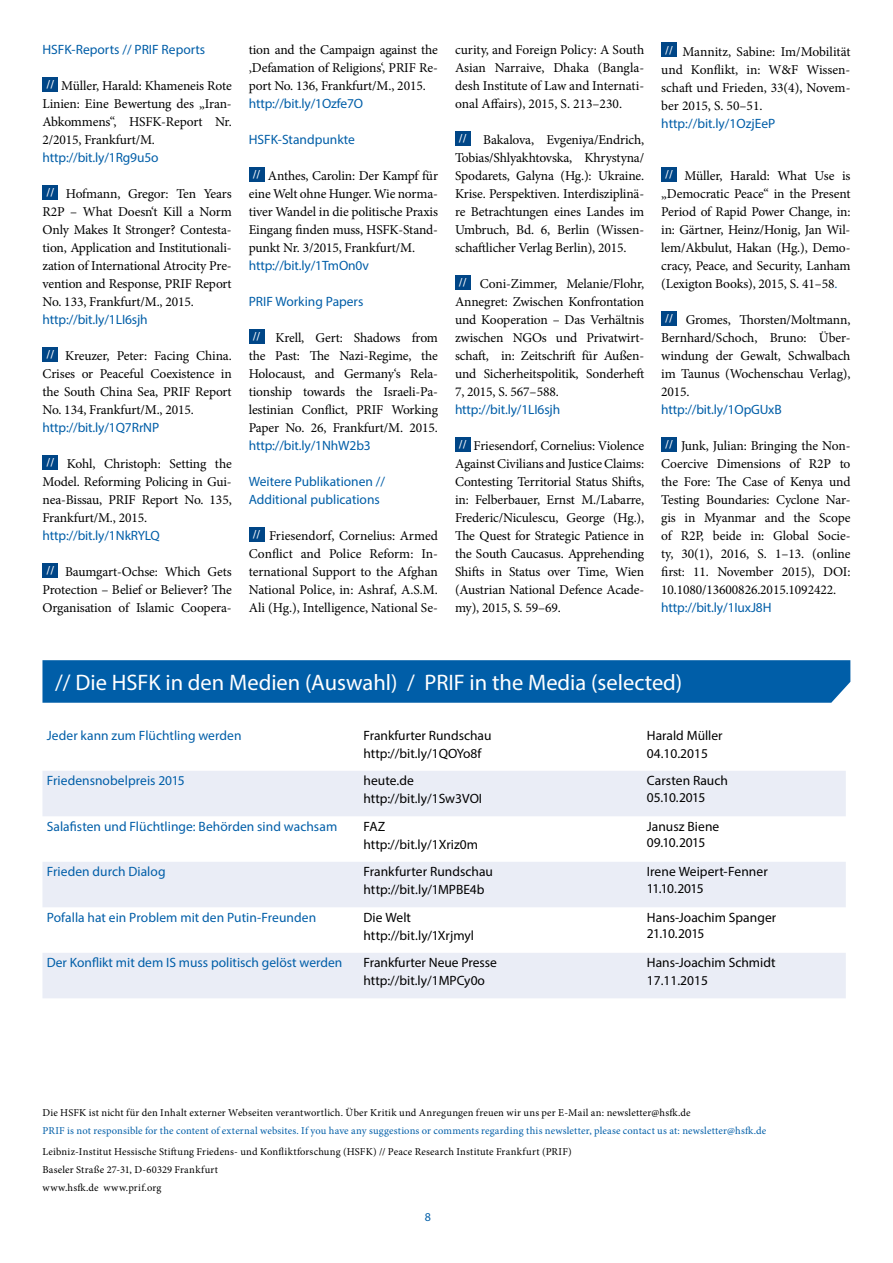
<style>
.page{position:relative;width:893px;height:1263px;background:#fff}
.page>*{position:absolute;margin:0;border:0;box-sizing:border-box;transform-origin:0 0}
.t1{font:22.5px "Myriad Pro";color:#fff}
.t2{font:13.5px/18px "Minion Pro";letter-spacing:-.01em;color:#000;text-align:justify}
.t3{font:13.5px/18px "Myriad Pro";color:#005ea8}
.t4{font:13.5px/18px "Myriad Pro";color:#000}
.t5{font:12px "Myriad Pro";color:#005ea8}
.t6{font:10.5px/18px "Minion Pro";letter-spacing:.02em;color:#000}
.t7{font:10.5px "Minion Pro";letter-spacing:.015em;color:#005ea8}
.s1{font-weight:700;font-size:12px;color:#fff}
.s2{color:#005ea8}
</style>
<div class="page">
<div style="left:42px;top:660px;width:808px;height:43px;background:#005ea8"></div>
<div style="left:43px;top:77px;width:15px;height:14px;background:#004687"></div>
<div style="left:43px;top:185px;width:15px;height:14px;background:#004687"></div>
<div style="left:43px;top:347px;width:15px;height:14px;background:#004687"></div>
<div style="left:43px;top:455px;width:15px;height:14px;background:#004687"></div>
<div style="left:43px;top:563px;width:15px;height:14px;background:#004687"></div>
<div style="left:249px;top:167px;width:15px;height:14px;background:#004687"></div>
<div style="left:249px;top:329px;width:15px;height:14px;background:#004687"></div>
<div style="left:249px;top:527px;width:15px;height:14px;background:#004687"></div>
<div style="left:455px;top:131px;width:16px;height:14px;background:#004687"></div>
<div style="left:455px;top:275px;width:16px;height:14px;background:#004687"></div>
<div style="left:455px;top:437px;width:16px;height:14px;background:#004687"></div>
<div style="left:661px;top:43px;width:16px;height:14px;background:#004687"></div>
<div style="left:661px;top:167px;width:16px;height:14px;background:#004687"></div>
<div style="left:661px;top:311px;width:16px;height:14px;background:#004687"></div>
<div style="left:661px;top:437px;width:16px;height:14px;background:#004687"></div>
<svg style="left:42px;top:771px;width:804px;height:227px;fill:#eaedf6"></svg>
<p class="t3" style="left:43px;top:40px;width:164px">HSFK-Reports // PRIF Reports</p>
<p class="t2" style="left:43px;top:77px;width:191px"><span class="s1">//</span> Müller, Harald: Khameneis Rote Linien: Eine Bewertung des „Iran-Abkommens“, HSFK-Report Nr.<br>2/2015, Frankfurt/M.</p>
<p class="t3" style="left:43px;top:148px;width:118px">http://bit.ly/1Rg9u5o</p>
<p class="t2" style="left:43px;top:185px;width:191px"><span class="s1">//</span> Hofmann, Gregor: Ten Years R2P – What Doesn‘t Kill a Norm Only Makes It Stronger? Contesta&shy;tion, Application and Institutionali&shy;zation of International Atrocity Pre&shy;vention and Response, PRIF Report No. 133, Frankfurt/M., 2015.</p>
<p class="t3" style="left:43px;top:310px;width:107px">http://bit.ly/1LI6sjh</p>
<p class="t2" style="left:43px;top:347px;width:191px"><span class="s1">//</span> Kreuzer, Peter: Facing China.<br>Crises or Peaceful Coexistence in the South China Sea, PRIF Report No. 134, Frankfurt/M., 2015.</p>
<p class="t3" style="left:43px;top:418px;width:118px">http://bit.ly/1Q7RrNP</p>
<p class="t2" style="left:43px;top:455px;width:191px"><span class="s1">//</span> Kohl, Christoph: Setting the Model. Reforming Policing in Gui&shy;nea-Bissau, PRIF Report No. 135, Frankfurt/M., 2015.</p>
<p class="t3" style="left:43px;top:526px;width:119px">http://bit.ly/1NkRYLQ</p>
<p class="t2" style="left:43px;top:563px;width:191px"><span class="s1">//</span> Baumgart-Ochse: Which Gets Protection – Belief or Believer? The Organisation of Islamic Coopera-</p>
<p class="t2" style="left:249px;top:41px;width:191px">tion and the Campaign against the ‚Defamation of Religions‘, PRIF Re&shy;port No. 136, Frankfurt/M., 2015.</p>
<p class="t3" style="left:249px;top:94px;width:116px">http://bit.ly/1Ozfe7O</p>
<p class="t3" style="left:249px;top:130px;width:108px">HSFK-Standpunkte</p>
<p class="t2" style="left:249px;top:167px;width:191px"><span class="s1">//</span> Anthes, Carolin: Der Kampf für eine Welt ohne Hunger. Wie norma&shy;tiver Wandel in die politische Praxis Eingang finden muss, HSFK-Stand&shy;punkt Nr. 3/2015, Frankfurt/M.</p>
<p class="t3" style="left:249px;top:256px;width:122px">http://bit.ly/1TmOn0v</p>
<p class="t3" style="left:249px;top:292px;width:116px">PRIF Working Papers</p>
<p class="t2" style="left:249px;top:329px;width:191px"><span class="s1">//</span> Krell, Gert: Shadows from the Past: The Nazi-Regime, the Holocaust, and Germany‘s Rela&shy;tionship towards the Israeli-Pa&shy;lestinian Conflict, PRIF Working Paper No. 26, Frankfurt/M. 2015.</p>
<p class="t3" style="left:249px;top:436px;width:124px">http://bit.ly/1NhW2b3</p>
<p class="t3" style="left:249px;top:472px;width:138px">Weitere Publikationen //<br>Additional publications</p>
<p class="t2" style="left:249px;top:527px;width:191px"><span class="s1">//</span> Friesendorf, Cornelius: Armed Conflict and Police Reform: In&shy;ternational Support to the Afghan National Police, in: Ashraf, A.S.M.<br>Ali (Hg.), Intelligence, National Se-</p>
<p class="t2" style="left:455px;top:41px;width:191px">curity, and Foreign Policy: A South Asian Narraive, Dhaka (Bangla&shy;desh Institute of Law and Internati&shy;onal Affairs), 2015, S. 213–230.</p>
<p class="t2" style="left:455px;top:131px;width:191px"><span class="s1">//</span> Bakalova, Evgeniya/Endrich, Tobias/Shlyakhtovska, Khrystyna/ Spodarets, Galyna (Hg.): Ukraine.<br>Krise. Perspektiven. Interdisziplinä&shy;re Betrachtungen eines Landes im Umbruch, Bd. 6, Berlin (Wissen&shy;schaftlicher Verlag Berlin), 2015.</p>
<p class="t2" style="left:455px;top:275px;width:191px"><span class="s1">//</span> Coni-Zimmer, Melanie/Flohr, Annegret: Zwischen Konfrontation und Kooperation – Das Verhältnis zwischen NGOs und Privatwirt&shy;schaft, in: Zeitschrift für Außen&shy;und Sicherheitspolitik, Sonderheft 7, 2015, S. 567–588.</p>
<p class="t3" style="left:455px;top:400px;width:107px">http://bit.ly/1LI6sjh</p>
<p class="t2" style="left:455px;top:437px;width:191px"><span class="s1">//</span> Friesendorf, Cornelius: Violence Against Civilians and Justice Claims:<br>Contesting Territorial Status Shifts, in: Felberbauer, Ernst M./Labarre, Frederic/Niculescu, George (Hg.), The Quest for Strategic Patience in the South Caucasus. Apprehending Shifts in Status over Time, Wien (Austrian National Defence Acade&shy;my), 2015, S. 59–69.</p>
<p class="t2" style="left:661px;top:42px;width:191px"><span class="s1">//</span> Mannitz, Sabine: Im/Mobilität und Konflikt, in: W&amp;F Wissen&shy;schaft und Frieden, 33(4), Novem&shy;ber 2015, S. 50–51.</p>
<p class="t3" style="left:661px;top:114px;width:116px">http://bit.ly/1OzjEeP</p>
<p class="t2" style="left:661px;top:167px;width:191px"><span class="s1">//</span> Müller, Harald: What Use is „Democratic Peace“ in the Present Period of Rapid Power Change, in: in: Gärtner, Heinz/Honig, Jan Wil&shy;lem/Akbulut, Hakan (Hg.), Demo&shy;cracy, Peace, and Security, Lanham (Lexigton Books), 2015, S. 41–58<span class="s2">.</span></p>
<p class="t2" style="left:661px;top:311px;width:191px"><span class="s1">//</span> Gromes, Thorsten/Moltmann, Bernhard/Schoch, Bruno: Über&shy;windung der Gewalt, Schwalbach im Taunus (Wochenschau Verlag), 2015.</p>
<p class="t3" style="left:661px;top:400px;width:122px">http://bit.ly/1OpGUxB</p>
<p class="t2" style="left:661px;top:437px;width:191px"><span class="s1">//</span> Junk, Julian: Bringing the Non-Coercive Dimensions of R2P to the Fore: The Case of Kenya und Testing Boundaries: Cyclone Nar&shy;gis in Myanmar and the Scope of R2P, beide in: Global Socie&shy;ty, 30(1), 2016, S. 1–13. (online first: 11. November 2015), DOI:<br>10.1080/13600826.2015.1092422.</p>
<p class="t3" style="left:661px;top:598px;width:112px">http://bit.ly/1IuxJ8H</p>
<h1 class="t1" style="left:55px;top:668px;width:629px">// Die HSFK in den Medien (Auswahl) / PRIF in the Media (selected)</h1>
<p class="t3" style="left:47px;top:726px;width:196px">Jeder kann zum Flüchtling werden</p>
<p class="t4" style="left:363px;top:726px;width:130px">Frankfurter Rundschau http://bit.ly/1QOYo8f</p>
<p class="t4" style="left:647px;top:726px;width:77px">Harald Müller<br>04.10.2015</p>
<p class="t3" style="left:47px;top:771px;width:139px">Friedensnobelpreis 2015</p>
<p class="t4" style="left:363px;top:771px;width:120px">heute.de http://bit.ly/1Sw3VOI</p>
<p class="t4" style="left:647px;top:772px;width:83px;line-height:16.5px">Carsten Rauch<br>05.10.2015</p>
<p class="t3" style="left:47px;top:817px;width:292px">Salafisten und Flüchtlinge: Behörden sind wachsam</p>
<p class="t4" style="left:363px;top:817px;width:116px">FAZ http://bit.ly/1Xriz0m</p>
<p class="t4" style="left:647px;top:818px;width:74px;line-height:16.5px">Janusz Biene<br>09.10.2015</p>
<p class="t3" style="left:47px;top:862px;width:120px">Frieden durch Dialog</p>
<p class="t4" style="left:363px;top:862px;width:131px">Frankfurter Rundschau http://bit.ly/1MPBE4b</p>
<p class="t4" style="left:647px;top:863px;width:122px;line-height:16.5px">Irene Weipert-Fenner<br>11.10.2015</p>
<p class="t3" style="left:47px;top:908px;width:271px">Pofalla hat ein Problem mit den Putin-Freunden</p>
<p class="t4" style="left:363px;top:908px;width:112px">Die Welt http://bit.ly/1Xrjmyl</p>
<p class="t4" style="left:647px;top:909px;width:131px;line-height:16.5px">Hans-Joachim Spanger<br>21.10.2015</p>
<p class="t3" style="left:47px;top:953px;width:297px">Der Konflikt mit dem IS muss politisch gelöst werden</p>
<p class="t4" style="left:363px;top:953px;width:135px">Frankfurter Neue Presse http://bit.ly/1MPCy0o</p>
<p class="t4" style="left:647px;top:953px;width:130px">Hans-Joachim Schmidt<br>17.11.2015</p>
<p class="t6" style="left:43px;top:1104px;width:650px">Die HSFK ist nicht für den Inhalt externer Webseiten verantwortlich. Über Kritik und Anregungen freuen wir uns per E-Mail an: newsletter@hsfk.de</p>
<p class="t7" style="left:43px;top:1124px;width:725px">PRIF is not responsible for the content of external websites. If you have any suggestions or comments regarding this newsletter, please contact us at: newsletter@hsfk.de</p>
<p class="t6" style="left:43px;top:1143px;width:531px">Leibniz-Institut Hessische Stiftung Friedens- und Konfliktforschung (HSFK) // Peace Research Institute Frankfurt (PRIF)<br>Baseler Straße 27-31, D-60329 Frankfurt<br>www.hsfk.de www.prif.org</p>
<p class="t5" style="left:425px;top:1209px;width:8px">8</p>
</div>
